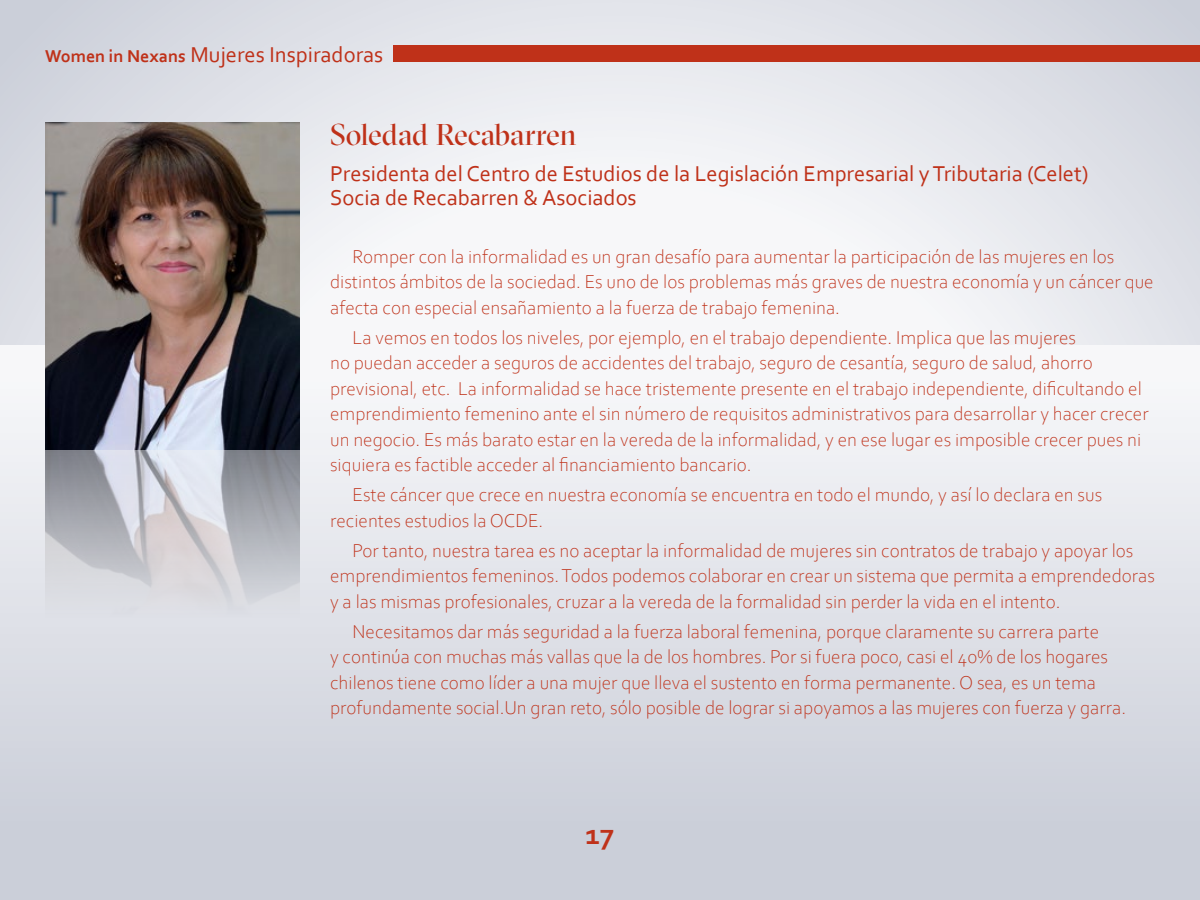
<style>
.page{position:relative;width:1200px;height:900px;background:#fff}
.page>*{position:absolute;margin:0;border:0;box-sizing:border-box;transform-origin:0 0}
.t1{font:30px "GT Sectra Display";letter-spacing:-.005em;color:#bf3119}
.t2{font:700 30px "Corbel";color:#bf3119}
.t3{font:22.5px/24px "Corbel";color:#bf3119}
.t4{font:300 19.5px/25.5px "Corbel";color:#bf3119}
.s1{font-weight:700;font-size:18px}
</style>
<div class="page">
<svg style="left:0;top:0;width:1200px;height:345px"></svg>
<div style="left:0;top:345px;width:1200px;height:555px;background:linear-gradient(to bottom,#f9f9fb,#c6cad5)"></div>
<div style="left:393px;top:45px;width:807px;height:17px;background:#bf3119"></div>
<img style="left:45px;top:122px;width:255px;height:656px">
<p class="t3" style="left:45px;top:42px;width:340px"><span class="s1">Women in Nexans</span> Mujeres Inspiradoras</p>
<h1 class="t1" style="left:330px;top:117px;width:248px">Soledad Recabarren</h1>
<p class="t3" style="left:330px;top:161px;width:760px">Presidenta del Centro de Estudios de la Legislación Empresarial y Tributaria (Celet)<br>Socia de Recabarren &amp; Asociados</p>
<p class="t4" style="left:330px;top:243px;width:825px;text-indent:23px">Romper con la informalidad es un gran desafío para aumentar la participación de las mujeres en los distintos ámbitos de la sociedad. Es uno de los problemas más graves de nuestra economía y un cáncer que afecta con especial ensañamiento a la fuerza de trabajo femenina.</p>
<p class="t4" style="left:330px;top:324px;width:820px;text-indent:23px">La vemos en todos los niveles, por ejemplo, en el trabajo dependiente. Implica que las mujeres<br>no puedan acceder a seguros de accidentes del trabajo, seguro de cesantía, seguro de salud, ahorro previsional, etc. La informalidad se hace tristemente presente en el trabajo independiente, dificultando el emprendimiento femenino ante el sin número de requisitos administrativos para desarrollar y hacer crecer un negocio. Es más barato estar en la vereda de la informalidad, y en ese lugar es imposible crecer pues ni siquiera es factible acceder al financiamiento bancario.</p>
<p class="t4" style="left:330px;top:481px;width:774px;text-indent:23px">Este cáncer que crece en nuestra economía se encuentra en todo el mundo, y así lo declara en sus recientes estudios la OCDE.</p>
<p class="t4" style="left:330px;top:537px;width:826px;text-indent:23px">Por tanto, nuestra tarea es no aceptar la informalidad de mujeres sin contratos de trabajo y apoyar los emprendimientos femeninos. Todos podemos colaborar en crear un sistema que permita a emprendedoras y a las mismas profesionales, cruzar a la vereda de la formalidad sin perder la vida en el intento.</p>
<p class="t4" style="left:330px;top:618px;width:797px;text-indent:23px">Necesitamos dar más seguridad a la fuerza laboral femenina, porque claramente su carrera parte<br>y continúa con muchas más vallas que la de los hombres. Por si fuera poco, casi el 40% de los hogares chilenos tiene como líder a una mujer que lleva el sustento en forma permanente. O sea, es un tema profundamente social.Un gran reto, sólo posible de lograr si apoyamos a las mujeres con fuerza y garra.</p>
<h1 class="t2" style="left:586px;top:816px;width:30px">17</h1>
</div>
